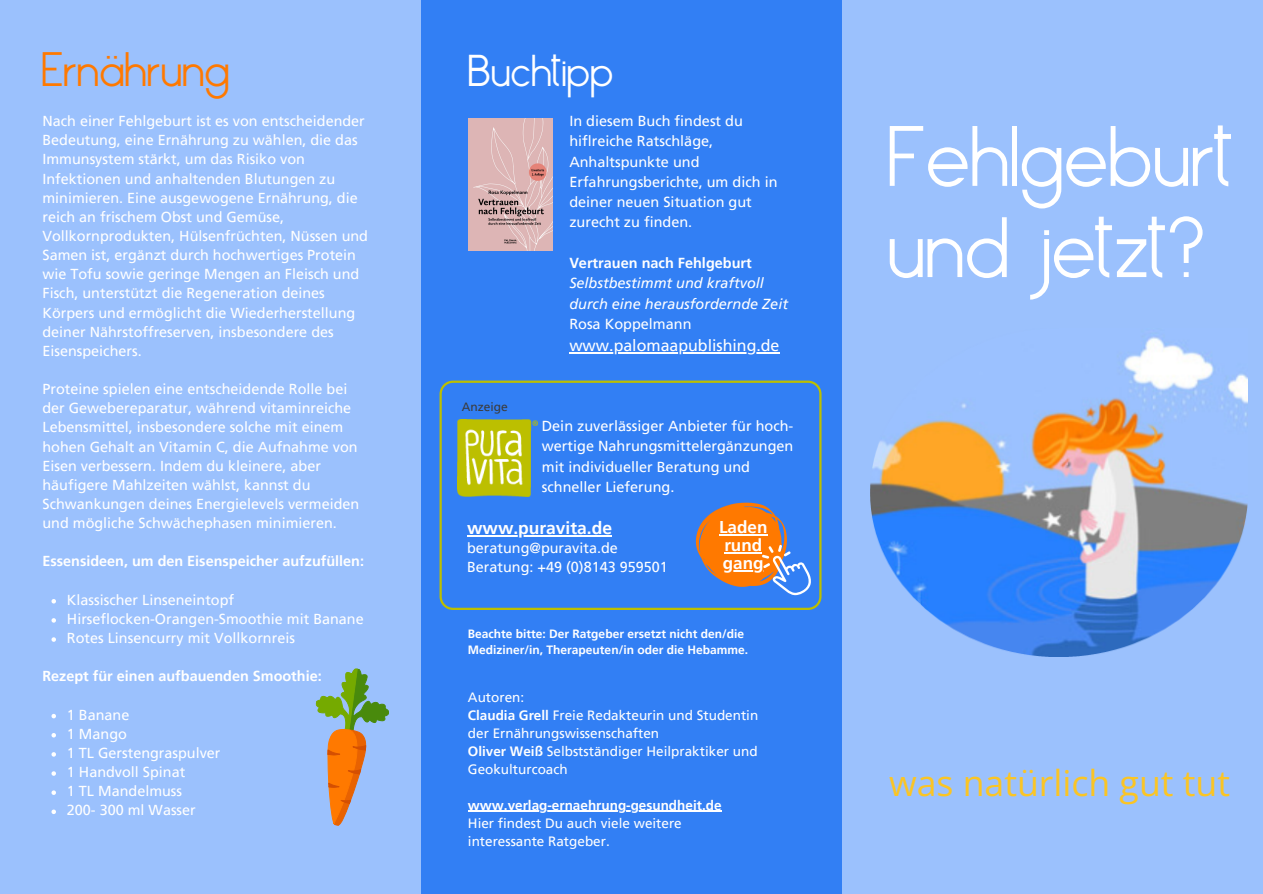
<style>
.page{position:relative;width:1263px;height:894px;background:#fff}
.page>*{position:absolute;margin:0;border:0;box-sizing:border-box;transform-origin:0 0}
.t1{font:300 69px/91.2px "Glasgow";color:#fff}
.t2{font:300 39px "Glasgow";color:#ff7900}
.t3{font:300 36px "Glasgow";color:#fff}
.t4{font:35.7px "Open Sans";color:#fbc524}
.t5{font:700 17.4px "Frutiger LT Pro";color:#fff}
.t6{font:700 17.1px/18px "Frutiger LT Pro";color:#fff;text-align:center}
.t7{font:15.9px "Frutiger LT Pro";color:#fff}
.t8{font:14.4px/19.2px "Frutiger LT Pro";color:#fff}
.t9{font:italic 14.4px/20.2px "Frutiger LT Pro";color:#fff}
.t10{font:700 14.4px "Frutiger LT Pro";color:#fff}
.t11{font:13.5px/18px "Frutiger LT Pro";color:#fff}
.t12{font:700 12px/16px "Frutiger LT Pro";color:#fff}
.t13{font:12px "Frutiger LT Pro";color:#3b3b3b}
.s1{font-weight:700;font-style:normal}
.s2{font-style:normal}
.s3{font-weight:700}
</style>
<div class="page">
<div style="left:0;top:0;width:1263px;height:893px;background:#9bc1fd"></div>
<div style="left:421px;top:0;width:421px;height:893px;background:#327ff4"></div>
<img style="left:871px;top:337px;width:377px;height:319px">
<svg style="left:315px;top:668px;width:74px;height:158px"></svg>
<img style="left:469px;top:118px;width:83px;height:132px">
<svg style="left:51px;top:599px;width:5px;height:4px"></svg>
<svg style="left:51px;top:618px;width:5px;height:4px"></svg>
<svg style="left:51px;top:637px;width:5px;height:4px"></svg>
<svg style="left:51px;top:714px;width:5px;height:4px"></svg>
<svg style="left:51px;top:733px;width:5px;height:4px"></svg>
<svg style="left:51px;top:752px;width:5px;height:4px"></svg>
<svg style="left:51px;top:771px;width:5px;height:4px"></svg>
<svg style="left:51px;top:790px;width:5px;height:4px"></svg>
<svg style="left:51px;top:809px;width:5px;height:4px"></svg>
<hr style="left:569px;top:352px;width:210px;height:1px;background:#fff">
<hr style="left:468px;top:810px;width:253px;height:1px;background:#fff">
<svg style="left:439px;top:380px;width:382px;height:229px"></svg>
<hr style="left:467px;top:535px;width:145px;height:1px;background:#fff">
<img style="left:458px;top:419px;width:80px;height:77px">
<h4 class="t2" style="left:42px;top:39px;width:190px">Ernährung</h4>
<p class="t8" style="left:42px;top:111px;width:327px">Nach einer Fehlgeburt ist es von entscheidender Bedeutung, eine Ernährung zu wählen, die das Immunsystem stärkt, um das Risiko von Infektionen und anhaltenden Blutungen zu minimieren. Eine ausgewogene Ernährung, die reich an frischem Obst und Gemüse, Vollkornprodukten, Hülsenfrüchten, Nüssen und Samen ist, ergänzt durch hochwertiges Protein wie Tofu sowie geringe Mengen an Fleisch und Fisch, unterstützt die Regeneration deines Körpers und ermöglicht die Wiederherstellung deiner Nährstoffreserven, insbesondere des Eisenspeichers.</p>
<p class="t8" style="left:42px;top:379px;width:318px">Proteine spielen eine entscheidende Rolle bei der Gewebereparatur, während vitaminreiche Lebensmittel, insbesondere solche mit einem hohen Gehalt an Vitamin C, die Aufnahme von Eisen verbessern. Indem du kleinere, aber häufigere Mahlzeiten wählst, kannst du Schwankungen deines Energielevels vermeiden und mögliche Schwächephasen minimieren.</p>
<h4 class="t10" style="left:42px;top:552px;width:323px">Essensideen, um den Eisenspeicher aufzufüllen:</h4>
<p class="t8" style="left:67px;top:589px;width:169px">Klassischer Linseneintopf</p>
<p class="t8" style="left:67px;top:609px;width:298px">Hirseflocken-Orangen-Smoothie mit Banane</p>
<p class="t8" style="left:67px;top:628px;width:229px">Rotes Linsencurry mit Vollkornreis</p>
<p class="t10" style="left:42px;top:667px;width:281px">Rezept für einen aufbauenden Smoothie:</p>
<p class="t8" style="left:67px;top:704px;width:64px">1 Banane</p>
<p class="t8" style="left:67px;top:723px;width:61px">1 Mango</p>
<p class="t8" style="left:67px;top:742px;width:155px">1 TL Gerstengraspulver</p>
<h2 class="t8" style="left:67px;top:762px;width:120px">1 Handvoll Spinat</h2>
<p class="t8" style="left:67px;top:781px;width:117px">1 TL Mandelmuss</p>
<h5 class="t8" style="left:67px;top:800px;width:130px">200- 300 ml Wasser</h5>
<h5 class="t3" style="left:469px;top:43px;width:147px">Buchtipp</h5>
<p class="t8" style="left:569px;top:111px;width:210px;line-height:20.2px">In diesem Buch findest du hiflreiche Ratschläge,<br>Anhaltspunkte und<br>Erfahrungsberichte, um dich in deiner neuen Situation gut zurecht zu finden.</p>
<p class="t9" style="left:569px;top:253px;width:220px"><span class="s1">Vertrauen nach Fehlgeburt<br></span>Selbstbestimmt und kraftvoll durch eine herausfordernde Zeit<br><span class="s2">Rosa Koppelmann</span></p>
<h3 class="t7" style="left:569px;top:336px;width:212px">www.palomaapublishing.de</h3>
<h1 class="t13" style="left:462px;top:400px;width:48px">Anzeige</h1>
<p class="t8" style="left:542px;top:415px;width:253px;line-height:20.2px">Dein zuverlässiger Anbieter für hoch&shy;wertige Nahrungsmittelergänzungen mit individueller Beratung und schneller Lieferung.</p>
<p class="t5" style="left:467px;top:517px;width:146px">www.puravita.de</p>
<p class="t8" style="left:467px;top:538px;width:202px">beratung@puravita.de<br>Beratung: +49 (0)8143 959501</p>
<h6 class="t6" style="left:719px;top:518px;width:50px">Laden rund</h6>
<h5 class="t6" style="left:723px;top:554px;width:42px">gang</h5>
<h5 class="t12" style="left:468px;top:625px;width:282px">Beachte bitte: Der Ratgeber ersetzt nicht den/die<br>Mediziner/in, Therapeuten/in oder die Hebamme.</h5>
<h5 class="t11" style="left:468px;top:687px;width:292px">Autoren:<br><span class="s3">Claudia Grell</span> Freie Redakteurin und Studentin der Ernährungswissenschaften<br><span class="s3">Oliver Weiß</span> Selbstständiger Heilpraktiker und<br>Geokulturcoach</h5>
<p class="t11" style="left:468px;top:795px;width:255px"><span class="s3">www.verlag-ernaehrung-gesundheit.de<br></span>Hier findest Du auch viele weitere interessante Ratgeber.</p>
<h5 class="t1" style="left:889px;top:113px;width:348px">Fehlgeburt und jetzt?</h5>
<p class="t4" style="left:889px;top:757px;width:342px">was natürlich gut tut</p>
</div>
